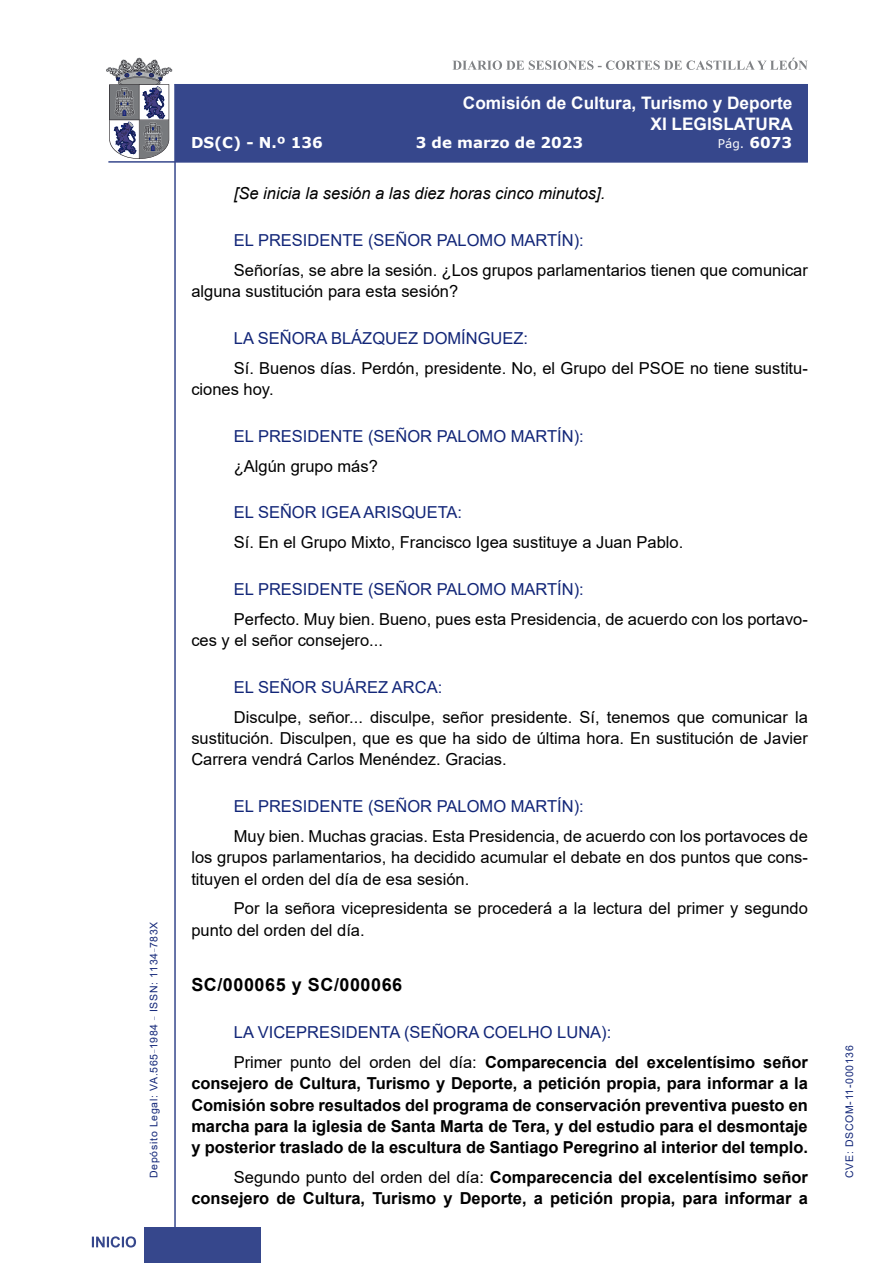
<style>
.page{position:relative;width:893px;height:1263px;background:#fff}
.page>*{position:absolute;margin:0;border:0;box-sizing:border-box;transform-origin:0 0}
.MarcadorPrimerNivel{font:700 18px "Arial";letter-spacing:.03em;color:#000}
.t1{font:700 17.25px/20.7px "Arial";color:#fff;text-align:right}
.t2{font:16.5px/21.3px "Arial";color:#000}
.t3{font:700 16.5px/21.3px "Arial";color:#000;text-align:justify}
.Orador{font:16.5px "Arial";color:#122678}
.t4{font:italic 16.5px "Arial";color:#000}
.t5{font:700 15px "Verdana";color:#fff}
.t6{font:12px "Verdana";color:#fff}
.t7{font:10.5px "Arial";letter-spacing:.065em;color:#122678}
.s1{font-weight:700;font-size:15px}
.s2{font-weight:400}
</style>
<div class="page">
<svg style="left:452px;top:58px;width:356px;height:12px"></svg>
<hr style="left:174px;top:84px;width:2px;height:1179px;background:#36478c">
<div style="left:144px;top:1227px;width:117px;height:36px;background:#36478c"></div>
<div style="left:175px;top:84px;width:633px;height:78px;background:#36478c"></div>
<hr style="left:108px;top:161px;width:700px;height:2px;background:#36478c">
<svg style="left:92px;top:1236px;width:44px;height:11px"></svg>
<svg style="left:106px;top:58px;width:66px;height:101px"></svg>
<p class="t7" style="left:146px;top:1178px;width:258px;rotate:-90deg">Depósito Legal: VA.565<sup>_</sup>1984 <sup>_</sup> ISSN: 1134<sup>_</sup>783X</p>
<p class="t1" style="left:463px;top:93px;width:332px">Comisión de Cultura, Turismo y Deporte<br>XI LEGISLATURA</p>
<p class="t5" style="left:191px;top:132px;width:133px">DS(C) - N.º 136</p>
<p class="t5" style="left:416px;top:132px;width:169px">3 de marzo de 2023</p>
<p class="t6" style="left:718px;top:135px;width:76px">Pág. <span class="s1">6073</span></p>
<p class="t4" style="left:234px;top:183px;width:373px">[Se inicia la sesión a las diez horas cinco minutos].</p>
<p class="Orador" style="left:234px;top:229px;width:351px">EL PRESIDENTE (SEÑOR PALOMO MARTÍN):</p>
<p class="t2" style="left:191px;top:259px;width:618px;text-indent:43px">Señorías, se abre la sesión. ¿Los grupos parlamentarios tienen que comunicar alguna sustitución para esta sesión?</p>
<p class="Orador" style="left:234px;top:327px;width:296px">LA SEÑORA BLÁZQUEZ DOMÍNGUEZ:</p>
<p class="t2" style="left:191px;top:357px;width:618px;text-indent:43px">Sí. Buenos días. Perdón, presidente. No, el Grupo del PSOE no tiene sustitu&shy;ciones hoy.</p>
<p class="Orador" style="left:234px;top:425px;width:351px">EL PRESIDENTE (SEÑOR PALOMO MARTÍN):</p>
<p class="t2" style="left:234px;top:455px;width:145px">¿Algún grupo más?</p>
<p class="Orador" style="left:234px;top:501px;width:230px">EL SEÑOR IGEA ARISQUETA:</p>
<p class="t2" style="left:234px;top:532px;width:451px">Sí. En el Grupo Mixto, Francisco Igea sustituye a Juan Pablo.</p>
<p class="Orador" style="left:234px;top:578px;width:351px">EL PRESIDENTE (SEÑOR PALOMO MARTÍN):</p>
<p class="t2" style="left:191px;top:608px;width:618px;text-indent:43px">Perfecto. Muy bien. Bueno, pues esta Presidencia, de acuerdo con los portavo&shy;ces y el señor consejero...</p>
<p class="Orador" style="left:234px;top:676px;width:210px">EL SEÑOR SUÁREZ ARCA:</p>
<p class="t2" style="left:191px;top:706px;width:618px;text-align:justify;text-indent:43px">Disculpe, señor... disculpe, señor presidente. Sí, tenemos que comunicar la sustitución. Disculpen, que es que ha sido de última hora. En sustitución de Javier Carrera vendrá Carlos Menéndez. Gracias.</p>
<p class="Orador" style="left:234px;top:795px;width:351px">EL PRESIDENTE (SEÑOR PALOMO MARTÍN):</p>
<p class="t2" style="left:191px;top:825px;width:618px;text-align:justify;text-indent:43px">Muy bien. Muchas gracias. Esta Presidencia, de acuerdo con los portavoces de los grupos parlamentarios, ha decidido acumular el debate en dos puntos que cons&shy;tituyen el orden del día de esa sesión.</p>
<p class="t2" style="left:191px;top:898px;width:618px;text-indent:43px">Por la señora vicepresidenta se procederá a la lectura del primer y segundo punto del orden del día.</p>
<p class="MarcadorPrimerNivel" style="left:191px;top:972px;width:212px">SC/000065 y SC/000066</p>
<p class="Orador" style="left:234px;top:1021px;width:379px">LA VICEPRESIDENTA (SEÑORA COELHO LUNA):</p>
<p class="t3" style="left:191px;top:1052px;width:618px;text-indent:43px"><span class="s2">Primer punto del orden del día:</span> Comparecencia del excelentísimo señor consejero de Cultura, Turismo y Deporte, a petición propia, para informar a la Comisión sobre resultados del programa de conservación preventiva puesto en marcha para la iglesia de Santa Marta de Tera, y del estudio para el desmontaje y posterior traslado de la escultura de Santiago Peregrino al interior del templo.</p>
<p class="t3" style="left:191px;top:1166px;width:618px;text-align:right"><span class="s2">Segundo punto del orden del día:</span> Comparecencia del excelentísimo señor consejero de Cultura, Turismo y Deporte, a petición propia, para informar a</p>
<p class="t7" style="left:842px;top:1178px;width:134px;rotate:-90deg">CVE: DSCOM-11-000136</p>
</div>
